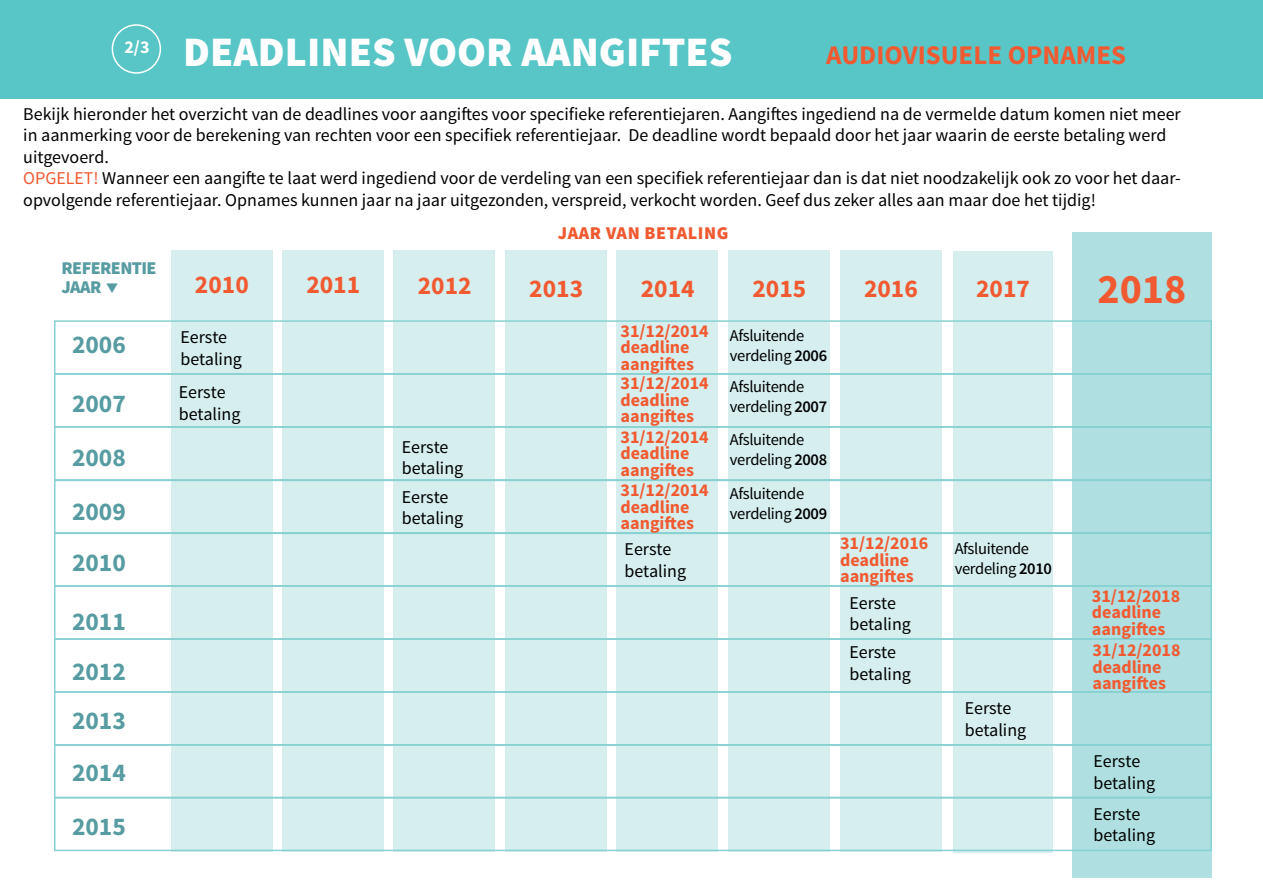
<style>
.page{position:relative;width:1263px;height:893px;background:#fff}
.page>*{position:absolute;margin:0;border:0;box-sizing:border-box;transform-origin:0 0}
.t1{font:900 42px "Source Sans Pro";color:#fff}
.t2{font:700 42px "Source Sans Pro";color:#f15a31}
.t3{font:700 27px "Source Sans Pro";color:#f15a31}
.t4{font:700 25.5px/53.1px "Source Sans Pro";color:#579ca2;text-align:justify}
.t5{font:700 25.5px "Source Sans Pro";color:#f15a31}
.t6{font:18px/21.6px "Source Sans Pro";color:#000}
.t7{font:700 18px/16.5px "Source Sans Pro";color:#f15a31}
.t8{font:900 18px "Source Sans Pro";letter-spacing:.03em;color:#f15a31}
.t9{font:900 18px/19.5px "Source Sans Pro";letter-spacing:-.03em;color:#579ca2}
.t10{font:700 18px "Source Sans Pro";color:#fff}
.t11{font:16.5px/19.8px "Source Sans Pro";letter-spacing:-.02em;color:#000}
.s1{color:#f15a31}
.s2{font-weight:600}
</style>
<div class="page">
<div style="left:0;top:0;width:1263px;height:98px;background:#58c5c7"></div>
<div style="left:112px;top:24px;width:49px;height:50px;border:2px solid #fff;border-radius:50%"></div>
<div style="left:171px;top:251px;width:101px;height:601px;background:#d6eeee"></div>
<div style="left:282px;top:251px;width:102px;height:601px;background:#d6eeee"></div>
<div style="left:394px;top:251px;width:101px;height:601px;background:#d6eeee"></div>
<div style="left:505px;top:251px;width:101px;height:601px;background:#d6eeee"></div>
<div style="left:617px;top:251px;width:101px;height:601px;background:#d6eeee"></div>
<div style="left:728px;top:251px;width:102px;height:601px;background:#d6eeee"></div>
<div style="left:840px;top:251px;width:101px;height:601px;background:#d6eeee"></div>
<div style="left:953px;top:251px;width:100px;height:602px;background:#d6eeee"></div>
<div style="left:1072px;top:232px;width:140px;height:646px;background:#afdfe0"></div>
<div style="left:54px;top:320px;width:1158px;height:55px;border:2px solid #87d1d3"></div>
<div style="left:54px;top:373px;width:1158px;height:55px;border:2px solid #87d1d3"></div>
<div style="left:54px;top:426px;width:1158px;height:55px;border:2px solid #87d1d3"></div>
<div style="left:54px;top:480px;width:1158px;height:54px;border:2px solid #87d1d3"></div>
<div style="left:54px;top:532px;width:1158px;height:54px;border:2px solid #87d1d3"></div>
<div style="left:54px;top:585px;width:1158px;height:55px;border:2px solid #87d1d3"></div>
<div style="left:54px;top:638px;width:1158px;height:55px;border:2px solid #87d1d3"></div>
<div style="left:54px;top:691px;width:1158px;height:55px;border:2px solid #87d1d3"></div>
<div style="left:54px;top:744px;width:1158px;height:55px;border:2px solid #87d1d3"></div>
<div style="left:54px;top:797px;width:1158px;height:54px;border:2px solid #87d1d3"></div>
<p class="t10" style="left:124px;top:36px;width:27px">2/3</p>
<h1 class="t1" style="left:183px;top:25px;width:551px">DEADLINES VOOR AANGIFTES</h1>
<h2 class="t3" style="left:826px;top:38px;width:301px">AUDIOVISUELE OPNAMES</h2>
<p class="t6" style="left:23px;top:103px;width:1159px">Bekijk hieronder het overzicht van de deadlines voor aangiftes voor specifieke referentiejaren. Aangiftes ingediend na de vermelde datum komen niet meer in aanmerking voor de berekening van rechten voor een specifiek referentiejaar. De deadline wordt bepaald door het jaar waarin de eerste betaling werd uitgevoerd.<br><span class="s1">OPGELET!</span> Wanneer een aangifte te laat werd ingediend voor de verdeling van een specifiek referentiejaar dan is dat niet noodzakelijk ook zo voor het daar&shy;opvolgende referentiejaar. Opnames kunnen jaar na jaar uitgezonden, verspreid, verkocht worden. Geef dus zeker alles aan maar doe het tijdig!</p>
<p class="t9" style="left:62px;top:259px;width:97px">REFERENTIE<br>JAAR</p>
<h3 class="t4" style="left:72px;top:319px;width:55px">2006</h3>
<h3 class="t4" style="left:72px;top:378px;width:55px">2007<br>2008<br>2009<br>2010</h3>
<h3 class="t4" style="left:72px;top:598px;width:55px;line-height:49.3px">2011<br>2012<br>2013</h3>
<h3 class="t4" style="left:72px;top:746px;width:55px;line-height:54px">2014<br>2015</h3>
<p class="t8" style="left:558px;top:221px;width:172px">JAAR VAN BETALING</p>
<h3 class="t5" style="left:195px;top:268px;width:55px">2010</h3>
<h3 class="t5" style="left:306px;top:268px;width:55px">2011</h3>
<h3 class="t5" style="left:418px;top:269px;width:55px">2012</h3>
<h3 class="t5" style="left:529px;top:272px;width:55px">2013</h3>
<h3 class="t5" style="left:641px;top:272px;width:55px">2014</h3>
<h3 class="t5" style="left:752px;top:272px;width:55px">2015</h3>
<h3 class="t5" style="left:864px;top:272px;width:55px">2016</h3>
<h3 class="t5" style="left:976px;top:272px;width:55px">2017</h3>
<h1 class="t2" style="left:1097px;top:262px;width:90px">2018</h1>
<p class="t6" style="left:180px;top:327px;width:63px">Eerste betaling</p>
<p class="t6" style="left:179px;top:382px;width:63px">Eerste betaling</p>
<p class="t6" style="left:402px;top:436px;width:63px">Eerste betaling</p>
<p class="t6" style="left:402px;top:486px;width:63px">Eerste betaling</p>
<p class="t7" style="left:620px;top:323px;width:90px">31/12/2014 deadline aangiftes</p>
<p class="t7" style="left:620px;top:376px;width:90px">31/12/2014 deadline aangiftes</p>
<p class="t7" style="left:620px;top:429px;width:90px">31/12/2014 deadline aangiftes</p>
<p class="t7" style="left:620px;top:482px;width:90px">31/12/2014 deadline aangiftes</p>
<p class="t6" style="left:625px;top:539px;width:63px">Eerste betaling</p>
<p class="t11" style="left:730px;top:326px;width:99px">Afsluitende verdeling <span class="s2">2006</span></p>
<p class="t11" style="left:730px;top:377px;width:99px">Afsluitende verdeling <span class="s2">2007</span></p>
<p class="t11" style="left:730px;top:430px;width:99px">Afsluitende verdeling <span class="s2">2008</span></p>
<p class="t11" style="left:730px;top:484px;width:99px">Afsluitende verdeling <span class="s2">2009</span></p>
<p class="t7" style="left:840px;top:536px;width:90px">31/12/2016 deadline aangiftes</p>
<p class="t6" style="left:849px;top:592px;width:63px">Eerste betaling</p>
<p class="t6" style="left:849px;top:642px;width:63px">Eerste betaling</p>
<p class="t11" style="left:955px;top:539px;width:99px">Afsluitende verdeling <span class="s2">2010</span></p>
<p class="t6" style="left:965px;top:698px;width:63px">Eerste betaling</p>
<p class="t7" style="left:1092px;top:588px;width:90px">31/12/2018 deadline aangiftes</p>
<p class="t7" style="left:1092px;top:643px;width:90px">31/12/2018 deadline aangiftes</p>
<p class="t6" style="left:1093px;top:751px;width:63px">Eerste betaling</p>
<p class="t6" style="left:1093px;top:803px;width:63px">Eerste betaling</p>
</div>
